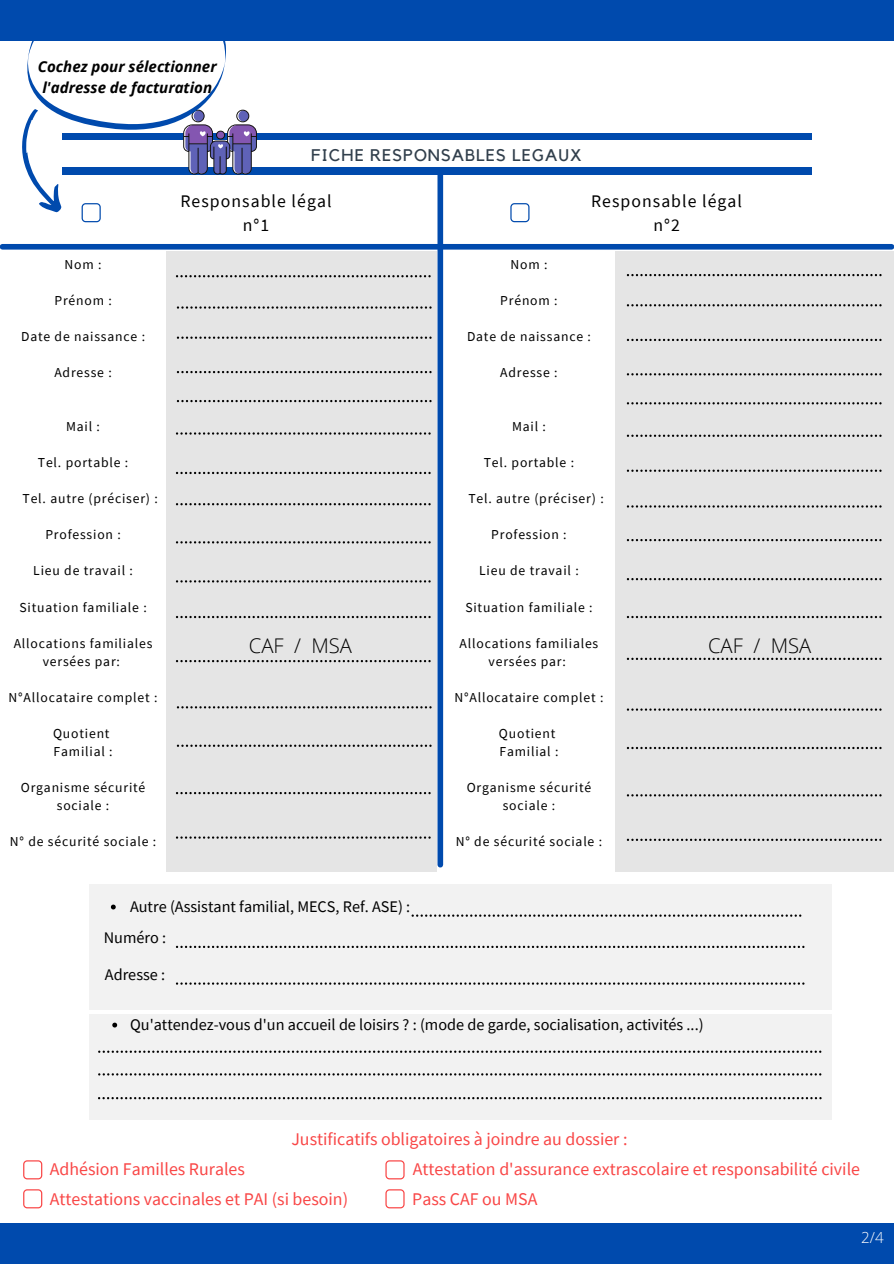
<style>
.page{position:relative;width:894px;height:1264px;background:#fff}
.page>*{position:absolute;margin:0;border:0;box-sizing:border-box;transform-origin:0 0}
.t1{font:300 20.25px "Open Sans";color:#000}
.t2{font:17.85px "Source Sans Pro";color:#f94646}
.t3{font:17.7px/24.2px "Source Sans Pro";letter-spacing:.06em;color:#000;text-align:center}
.t4{font:16.8px "Kollektif";letter-spacing:.06em;color:#313f4c}
.t5{font:16.2px "Source Sans Pro";color:#000}
.t6{font:300 15.15px "Open Sans";color:#fff}
.t7{font:italic 700 15px/21px "Open Sans";color:#000}
.t8{font:13.65px/18px "Source Sans Pro";letter-spacing:.06em;color:#000;text-align:center}
</style>
<div class="page">
<div style="left:0;top:0;width:893px;height:40px;background:#004aad"></div>
<div style="left:0;top:1223px;width:893px;height:40px;background:#004aad"></div>
<div style="left:62px;top:133px;width:749px;height:7px;background:#004aad"></div>
<div style="left:62px;top:168px;width:749px;height:6px;background:#004aad"></div>
<div style="left:437px;top:172px;width:6px;height:692px;background:#004aad"></div>
<div style="left:2px;top:244px;width:889px;height:5px;background:#004aad"></div>
<svg style="left:510px;top:203px;width:19px;height:19px"></svg>
<svg style="left:9px;top:40px;width:247px;height:182px"></svg>
<div style="left:89px;top:884px;width:742px;height:125px;background:#f2f2f2"></div>
<svg style="left:411px;top:914px;width:390px;height:2px"></svg>
<svg style="left:176px;top:945px;width:628px;height:3px"></svg>
<svg style="left:176px;top:982px;width:628px;height:2px"></svg>
<div style="left:89px;top:1014px;width:742px;height:105px;background:#f2f2f2"></div>
<svg style="left:98px;top:1073px;width:723px;height:2px"></svg>
<svg style="left:98px;top:1097px;width:723px;height:2px"></svg>
<svg style="left:98px;top:1050px;width:723px;height:2px"></svg>
<div style="left:166px;top:251px;width:270px;height:621px;background:#e5e5e5"></div>
<svg style="left:176px;top:275px;width:254px;height:2px"></svg>
<svg style="left:177px;top:306px;width:254px;height:3px"></svg>
<svg style="left:177px;top:336px;width:254px;height:3px"></svg>
<svg style="left:177px;top:371px;width:254px;height:2px"></svg>
<svg style="left:177px;top:400px;width:254px;height:2px"></svg>
<svg style="left:176px;top:472px;width:254px;height:2px"></svg>
<svg style="left:176px;top:503px;width:254px;height:2px"></svg>
<svg style="left:176px;top:541px;width:254px;height:2px"></svg>
<svg style="left:176px;top:580px;width:254px;height:2px"></svg>
<svg style="left:176px;top:616px;width:254px;height:2px"></svg>
<svg style="left:176px;top:660px;width:254px;height:2px"></svg>
<svg style="left:177px;top:706px;width:254px;height:2px"></svg>
<svg style="left:177px;top:744px;width:254px;height:3px"></svg>
<svg style="left:176px;top:792px;width:254px;height:2px"></svg>
<svg style="left:176px;top:836px;width:254px;height:2px"></svg>
<div style="left:614px;top:251px;width:279px;height:621px;background:#e5e5e5"></div>
<svg style="left:626px;top:274px;width:255px;height:2px"></svg>
<svg style="left:626px;top:304px;width:255px;height:2px"></svg>
<svg style="left:626px;top:339px;width:255px;height:2px"></svg>
<svg style="left:626px;top:373px;width:255px;height:2px"></svg>
<svg style="left:626px;top:434px;width:255px;height:3px"></svg>
<svg style="left:626px;top:469px;width:255px;height:3px"></svg>
<svg style="left:626px;top:505px;width:255px;height:2px"></svg>
<svg style="left:626px;top:539px;width:255px;height:2px"></svg>
<svg style="left:626px;top:578px;width:255px;height:2px"></svg>
<svg style="left:626px;top:616px;width:255px;height:2px"></svg>
<svg style="left:626px;top:657px;width:255px;height:3px"></svg>
<svg style="left:626px;top:708px;width:255px;height:2px"></svg>
<svg style="left:626px;top:747px;width:255px;height:2px"></svg>
<svg style="left:626px;top:794px;width:255px;height:2px"></svg>
<svg style="left:626px;top:838px;width:255px;height:3px"></svg>
<svg style="left:176px;top:432px;width:254px;height:2px"></svg>
<svg style="left:626px;top:402px;width:255px;height:2px"></svg>
<svg style="left:23px;top:1160px;width:19px;height:19px"></svg>
<svg style="left:23px;top:1189px;width:19px;height:19px"></svg>
<svg style="left:385px;top:1160px;width:19px;height:19px"></svg>
<svg style="left:111px;top:904px;width:5px;height:5px"></svg>
<svg style="left:112px;top:1022px;width:5px;height:5px"></svg>
<svg style="left:385px;top:1189px;width:19px;height:19px"></svg>
<p class="t7" style="left:38px;top:55px;width:180px">Cochez pour sélectionner l'adresse de facturation</p>
<p class="t8" style="left:65px;top:255px;width:38px">Nom :</p>
<p class="t8" style="left:54px;top:291px;width:59px">Prénom :</p>
<p class="t8" style="left:21px;top:327px;width:125px">Date de naissance :</p>
<p class="t8" style="left:54px;top:363px;width:59px">Adresse :</p>
<p class="t8" style="left:66px;top:417px;width:35px">Mail :</p>
<p class="t8" style="left:38px;top:453px;width:92px">Tel. portable :</p>
<p class="t8" style="left:23px;top:489px;width:137px">Tel. autre (préciser) :</p>
<p class="t8" style="left:45px;top:525px;width:77px">Profession :</p>
<p class="t8" style="left:33px;top:561px;width:101px">Lieu de travail :</p>
<p class="t8" style="left:19px;top:597px;width:129px">Situation familiale :</p>
<p class="t8" style="left:14px;top:633px;width:140px">Allocations familiales versées par:</p>
<p class="t8" style="left:9px;top:687px;width:150px">N°Allocataire complet :</p>
<p class="t8" style="left:53px;top:723px;width:58px">Quotient</p>
<p class="t8" style="left:54px;top:741px;width:61px">Familial :</p>
<p class="t8" style="left:21px;top:778px;width:126px">Organisme sécurité sociale :</p>
<p class="t8" style="left:10px;top:832px;width:148px">N° de sécurité sociale :</p>
<p class="t4" style="left:311px;top:147px;width:272px">FICHE RESPONSABLES LEGAUX</p>
<p class="t3" style="left:180px;top:188px;width:153px">Responsable légal n°1</p>
<p class="t3" style="left:591px;top:188px;width:152px">Responsable légal n°2</p>
<p class="t8" style="left:510px;top:255px;width:38px">Nom :</p>
<p class="t8" style="left:500px;top:291px;width:59px">Prénom :</p>
<p class="t8" style="left:467px;top:327px;width:125px">Date de naissance :</p>
<p class="t8" style="left:500px;top:363px;width:59px">Adresse :</p>
<p class="t8" style="left:512px;top:417px;width:35px">Mail :</p>
<p class="t8" style="left:483px;top:453px;width:92px">Tel. portable :</p>
<p class="t8" style="left:468px;top:489px;width:137px">Tel. autre (préciser) :</p>
<p class="t8" style="left:491px;top:525px;width:77px">Profession :</p>
<p class="t8" style="left:479px;top:561px;width:101px">Lieu de travail :</p>
<p class="t8" style="left:465px;top:597px;width:129px">Situation familiale :</p>
<p class="t8" style="left:459px;top:633px;width:140px">Allocations familiales versées par:</p>
<p class="t8" style="left:454px;top:687px;width:150px">N°Allocataire complet :</p>
<p class="t8" style="left:499px;top:723px;width:58px">Quotient</p>
<p class="t8" style="left:499px;top:741px;width:61px">Familial :</p>
<p class="t8" style="left:466px;top:778px;width:126px">Organisme sécurité sociale :</p>
<p class="t8" style="left:455px;top:832px;width:148px">N° de sécurité sociale :</p>
<p class="t1" style="left:249px;top:631px;width:105px">CAF / MSA</p>
<p class="t1" style="left:708px;top:631px;width:105px">CAF / MSA</p>
<p class="t5" style="left:130px;top:896px;width:282px">Autre (Assistant familial, MECS, Ref. ASE) :</p>
<p class="t5" style="left:104px;top:927px;width:64px">Numéro :</p>
<p class="t5" style="left:105px;top:963px;width:62px">Adresse :</p>
<p class="t5" style="left:130px;top:1013px;width:575px">Qu'attendez-vous d'un accueil de loisirs ? : (mode de garde, socialisation, activités ...)</p>
<p class="t2" style="left:291px;top:1127px;width:337px">Justificatifs obligatoires à joindre au dossier :</p>
<p class="t2" style="left:50px;top:1157px;width:196px">Adhésion Familles Rurales</p>
<p class="t2" style="left:412px;top:1157px;width:449px">Attestation d'assurance extrascolaire et responsabilité civile</p>
<p class="t2" style="left:50px;top:1187px;width:300px">Attestations vaccinales et PAI (si besoin)</p>
<p class="t2" style="left:412px;top:1187px;width:127px">Pass CAF ou MSA</p>
<p class="t6" style="left:860px;top:1226px;width:24px">2/4</p>
</div>
